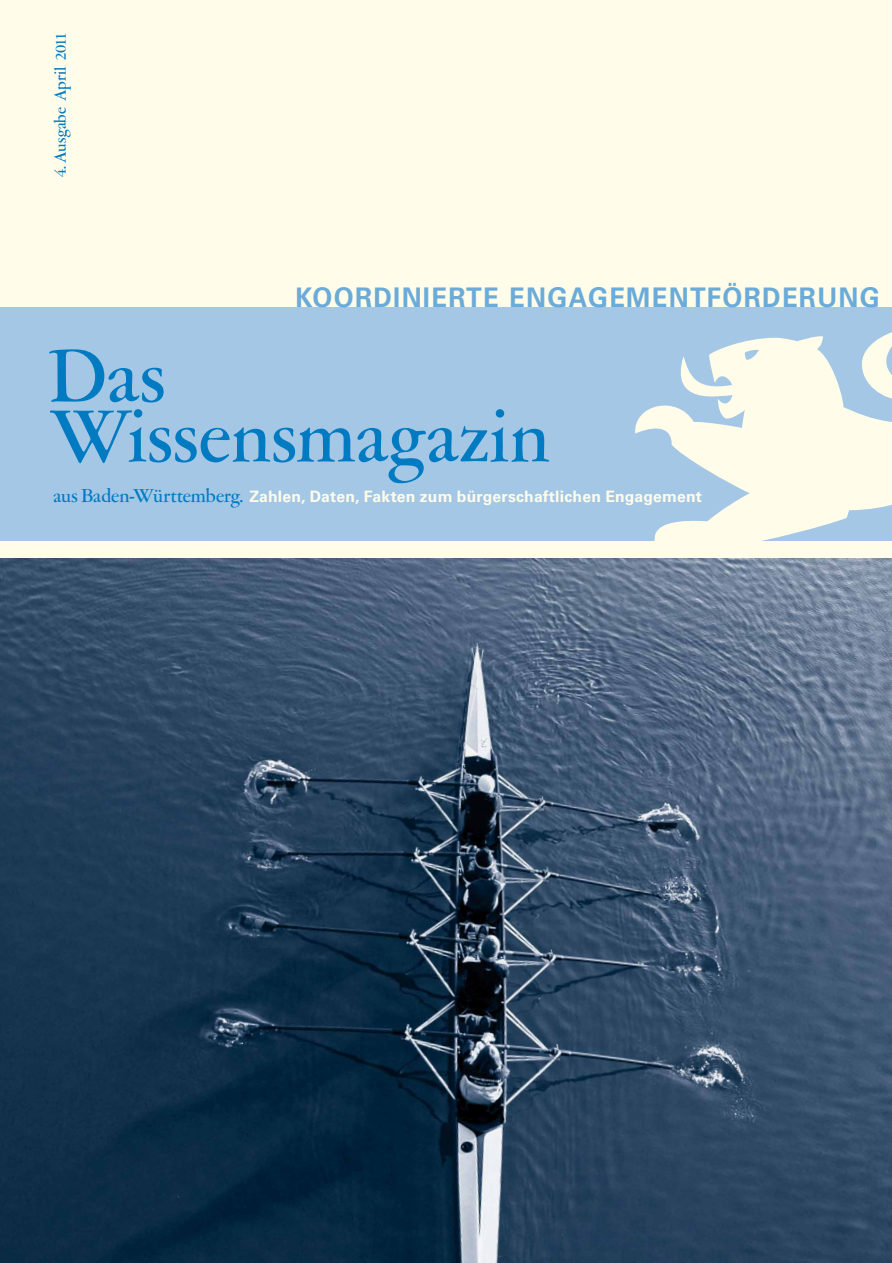
<style>
.page{position:relative;width:892px;height:1263px;background:#fff}
.page>*{position:absolute;margin:0;border:0;box-sizing:border-box;transform-origin:0 0}
.t1{font:500 82.5px/60px "Garamont Amst SH";letter-spacing:.015em;color:#007bc2}
.t2{font:700 27px "Univers LT";letter-spacing:.05em;color:#6babd9;scale:.95 1}
.t3{font:500 18px "Garamont Amst SH";letter-spacing:.01em;color:#007bc2}
.t4{font:700 15.75px "Univers LT";letter-spacing:.015em;color:#fffdea}
.s1{font-family:"Garamont Amst SH";font-weight:500;font-size:21px;color:#007bc2}
</style>
<div class="page">
<div style="left:0;top:0;width:891px;height:1259px;background:#fffdea"></div>
<div style="left:0;top:307px;width:891px;height:233px;background:#a4c7e6"></div>
<svg style="left:635px;top:332px;width:256px;height:209px;fill:#fffdea"></svg>
<img style="left:0;top:558px;width:891px;height:705px">
<p class="t3" style="left:52px;top:177px;width:145px;rotate:-90deg">4. Ausgabe April 2011</p>
<h2 class="t2" style="left:295px;top:282px;width:616px">Koordinierte EngagementFörderung</h2>
<h1 class="t1" style="left:50px;top:350px;width:501px">Das<br>Wissensmagazin</h1>
<p class="t4" style="left:53px;top:487px;width:650px"><span class="s1">aus Baden-Württemberg.</span> Zahlen, Daten, Fakten zum bürgerschaftlichen Engagement</p>
</div>
